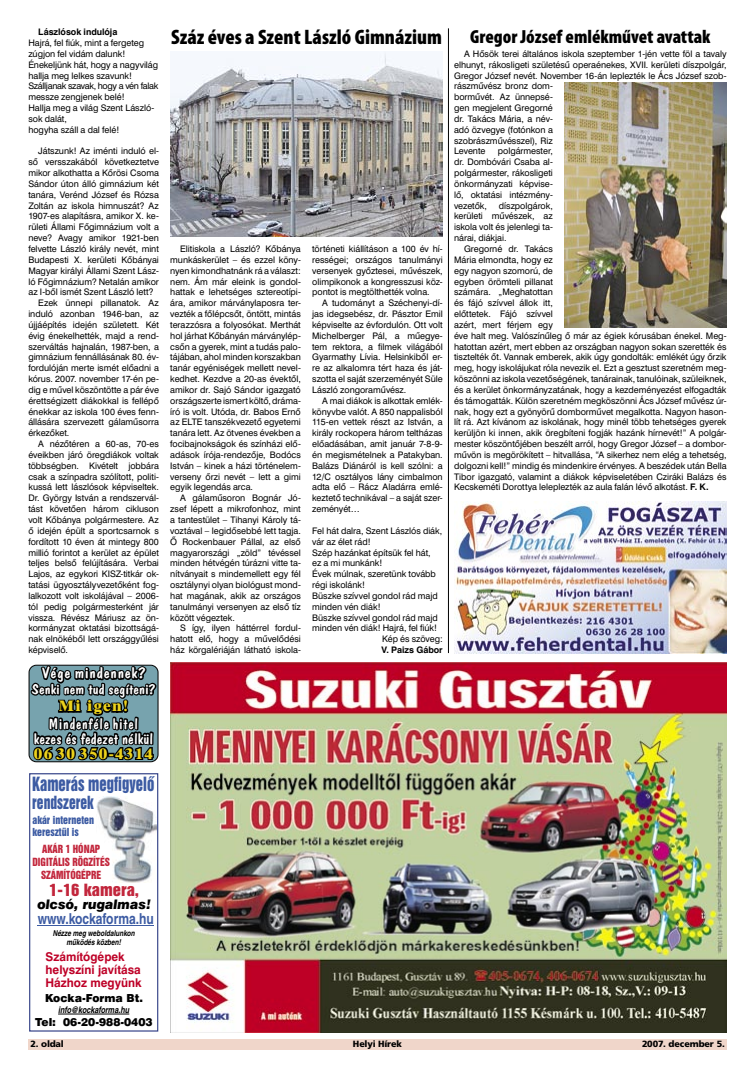
<style>
.page{position:relative;width:755px;height:1078px;background:#fff}
.page>*{position:absolute;margin:0;border:0;box-sizing:border-box;transform-origin:0 0}
._18pk{font:900 condensed 21px "Myriad Pro";color:#000}
._18pk-2{font:900 condensed 19px "Myriad Pro";color:#000}
.t1{font:17.9px "H Swiss 921";color:#3c5ba3;scale:.83 1}
.t2{font:16.5px "H Swiss 921";color:#3c5ba3;scale:.83 1}
.t3{font:15.6px "Dom Casual PFL";letter-spacing:.035em;color:#fff;scale:1.14 1}
.t4{font:15.4px/15.2px "Dom Casual PFL";color:#fff;scale:1.08 1}
.t5{font:15.4px/17.3px "Dom Casual PFL";letter-spacing:.045em;color:#fff;text-align:center}
.t6{font:15.4px "H Swiss 921";color:#c2263c;scale:1.09 1}
.t7{font:15.1px "H Helvetica Narrow Bold";color:#3c5ba3}
.t8{font:14.4px "Dom Casual PFL";color:#fff;scale:1.14 1}
.t9{font:italic 900 13.2px "H Swiss 721";color:#000}
.t10{font:700 12.1px/13px "H Swiss 721";color:#be0027}
.t11{font:900 11.1px/23.7px "H Swiss 721";color:#000;text-align:center}
.t12{font:10.3px/12.8px "H Swiss 921";color:#c2263c;text-align:center;scale:.95 1}
.t13{font:10.1px/11.9px "H Swiss 921";color:#3c5ba3}
.t14{font:italic 9.1px "H Helvetica Narrow Bold";color:#000}
.Body_Text{font:9px/10.8px "Swiss 721 PFL";letter-spacing:-.005em;color:#000;text-align:justify}
.Body_Text-2{font:9px "Frutiger Blk PFL";color:#000}
.Body_Text-3{font:700 9px "Swiss 721 PFL";letter-spacing:-.005em;color:#000}
.t15{font:italic 8.1px/9.6px "H Helvetica Narrow Bold";color:#000;text-align:center}
.s1{font-family:"Dutch 801 X.PFL";font-weight:700;color:#ecd21c}
.s2{font-weight:700}
</style>
<div class="page">
<div style="left:28px;top:1038px;width:698px;height:11px;background:#f0d6ca"></div>
<img style="left:170px;top:662px;width:556px;height:370px">
<div style="left:29px;top:773px;width:129px;height:258px;border:1px solid #364489"></div>
<img style="left:96px;top:796px;width:61px;height:86px">
<hr style="left:38px;top:925px;width:116px;height:1px;background:#3c5ba3">
<hr style="left:58px;top:1013px;width:71px;height:1px;background:#000">
<svg style="left:29px;top:664px;width:128px;height:99px;background:#3d5258"></svg>
<img style="left:170px;top:51px;width:272px;height:186px">
<img style="left:564px;top:83px;width:162px;height:244px">
<img style="left:454px;top:501px;width:272px;height:152px">
<hr style="left:448px;top:28px;width:1px;height:625px;background:#000">
<p class="Body_Text-3" style="left:38px;top:27px;width:80px">Lászlósok indulója</p>
<p class="Body_Text" style="left:28px;top:37px;width:131px;text-align:left">Hajrá, fel fiúk, mint a fergeteg zúgjon fel vidám dalunk!<br>Énekeljünk hát, hogy a nagyvilág hallja meg lelkes szavunk!<br>Szálljanak szavak, hogy a vén falak messze zengjenek belé!<br>Hallja meg a világ Szent László&shy;sok dalát,<br>hogyha száll a dal felé!</p>
<p class="Body_Text" style="left:28px;top:146px;width:132px;text-indent:10px">Játszunk! Az iménti induló el&shy;ső versszakából következtetve mikor alkothatta a Kőrösi Csoma Sándor úton álló gimnázium két tanára, Verénd József és Rózsa Zoltán az iskola himnuszát? Az 1907-es alapításra, amikor X. ke&shy;rületi Állami Főgimnázium volt a neve? Avagy amikor 1921-ben felvette László király nevét, mint Budapesti X. kerületi Kőbányai Magyar királyi Állami Szent Lász&shy;ló Főgimnázium? Netalán amikor az I-ből ismét Szent László lett?</p>
<p class="Body_Text" style="left:28px;top:297px;width:132px;text-indent:10px">Ezek ünnepi pillanatok. Az induló azonban 1946-ban, az újjáépítés idején született. Két évig énekelhették, majd a rend&shy;szerváltás hajnalán, 1987-ben, a gimnázium fennállásának 80. év&shy;fordulóján merte ismét előadni a kórus. 2007. november 17-én pe&shy;dig e művel köszöntötte a pár éve érettségizett diákokkal is fellépő énekkar az iskola 100 éves fenn&shy;állására szervezett gálaműsorra érkezőket.</p>
<p class="Body_Text" style="left:28px;top:438px;width:132px;text-indent:10px">A nézőtéren a 60-as, 70-es éveikben járó öregdiákok voltak többségben. Kivételt jobbára csak a színpadra szólított, politi&shy;kussá lett lászlósok képviseltek.<br>Dr. György István a rendszervál&shy;tást követően három cikluson volt Kőbánya polgármestere. Az ő idején épült a sportcsarnok s fordított 10 éven át mintegy 800 millió forintot a kerület az épület teljes belső felújítására. Verbai Lajos, az egykori KISZ-titkár ok&shy;tatási ügyosztályvezetőként fog&shy;lalkozott volt iskolájával – 2006- tól pedig polgármesterként jár vissza. Révész Máriusz az ön&shy;kormányzat oktatási bizottságá&shy;nak elnökéből lett országgyűlési képviselő.</p>
<p class="t3" style="left:42px;top:663px;width:92px">Vége mindennek?</p>
<p class="t8" style="left:32px;top:680px;width:110px">Senki nem tud segíteni?</p>
<p class="t5" style="left:49px;top:697px;width:91px"><span class="s1">Mi igen!<br></span>Mindenféle hitel</p>
<p class="t4" style="left:34px;top:730px;width:112px">kezes és fedezet nélkül<br><span class="s1">06 30 350-4314</span></p>
<p class="t1" style="left:32px;top:773px;width:148px">Kamerás megfigyelõ</p>
<p class="t2" style="left:32px;top:792px;width:75px">rendszerek</p>
<p class="t13" style="left:32px;top:813px;width:63px">akár interneten keresztül is</p>
<p class="t12" style="left:32px;top:842px;width:83px">AKÁR 1 HÓNAP<br>DIGITÁLIS RÖGZÍTÉS<br>SZÁMÍTÓGÉPRE</p>
<p class="t9" style="left:37px;top:898px;width:115px">olcsó, rugalmas!</p>
<p class="t10" style="left:46px;top:950px;width:97px">Számítógépek helyszíni javítása<br>Házhoz megyünk</p>
<p class="t6" style="left:49px;top:880px;width:84px">1-16 kamera,</p>
<p class="t7" style="left:38px;top:909px;width:118px">www.kockaforma.hu</p>
<p class="t15" style="left:53px;top:927px;width:83px">Nézze meg weboldalunkon mûködés közben!</p>
<p class="t11" style="left:35px;top:986px;width:119px">Kocka-Forma Bt.<br>Tel: 06-20-988-0403</p>
<p class="t14" style="left:58px;top:1003px;width:73px">info@kockaforma.hu</p>
<p class="_18pk" style="left:171px;top:25px;width:272px">Száz éves a Szent László Gimnázium</p>
<p class="Body_Text" style="left:170px;top:243px;width:132px;text-indent:10px">Elitiskola a László? Kőbánya munkáskerület – és ezzel köny&shy;nyen kimondhatnánk rá a választ: nem. Ám már eleink is gondol&shy;hattak e lehetséges sztereotípi&shy;ára, amikor márványlaposra ter&shy;vezték a főlépcsőt, öntött, mintás terazzósra a folyosókat. Merthát hol járhat Kőbányán márványlép&shy;csőn a gyerek, mint a tudás palo&shy;tájában, ahol minden korszakban tanár egyéniségek mellett nevel&shy;kedhet. Kezdve a 20-as évektől, amikor dr. Sajó Sándor igazgató országszerte ismert költő, dráma&shy;író is volt. Utóda, dr. Babos Ernő az ELTE tanszékvezető egyetemi tanára lett. Az ötvenes években a focibajnokságok és színházi elő&shy;adások írója-rendezője, Bodócs István – kinek a házi történelem&shy;verseny őrzi nevét – lett a gimi egyik legendás arca.</p>
<p class="Body_Text" style="left:170px;top:492px;width:132px;text-indent:10px">A gálaműsoron Bognár Jó&shy;zsef lépett a mikrofonhoz, mint a tantestület – Tihanyi Károly tá&shy;voztával – legidősebbé lett tagja.<br>Ő Rockenbauer Pállal, az első magyarországi „zöld” tévéssel minden hétvégén túrázni vitte ta&shy;nítványait s mindemellett egy fél osztálynyi olyan biológust mond&shy;hat magának, akik az országos tanulmányi versenyen az első tíz között végeztek.</p>
<p class="Body_Text" style="left:170px;top:622px;width:132px;text-indent:10px">S így, ilyen háttérrel fordul&shy;hatott elő, hogy a művelődési ház körgalériáján látható iskola-</p>
<p class="Body_Text" style="left:312px;top:243px;width:132px">történeti kiállításon a 100 év hí&shy;rességei; országos tanulmányi versenyek győztesei, művészek, olimpikonok a kongresszusi köz&shy;pontot is megtölthették volna.</p>
<p class="Body_Text" style="left:312px;top:297px;width:132px;text-indent:10px">A tudományt a Széchenyi-dí&shy;jas idegsebész, dr. Pásztor Emil képviselte az évfordulón. Ott volt Michelberger Pál, a műegye&shy;tem rektora, a filmek világából Gyarmathy Lívia. Helsinkiből er&shy;re az alkalomra tért haza és ját&shy;szotta el saját szerzeményét Süle László zongoraművész.</p>
<p class="Body_Text" style="left:312px;top:395px;width:132px;text-indent:10px">A mai diákok is alkottak emlék&shy;könyvbe valót. A 850 nappalisból 115-en vettek részt az István, a király rockopera három teltházas előadásában, amit január 7-8-9- én megismételnek a Patakyban.<br>Balázs Diánáról is kell szólni: a 12/C osztályos lány cimbalmon adta elő – Rácz Aladárra emlé&shy;keztető technikával – a saját szer&shy;zeményét…</p>
<p class="Body_Text" style="left:312px;top:525px;width:131px;text-align:left">Fel hát dalra, Szent Lászlós diák, vár az élet rád!<br>Szép hazánkat építsük fel hát,<br>ez a mi munkánk!<br>Évek múlnak, szeretünk tovább régi iskolánk!<br>Büszke szívvel gondol rád majd minden vén diák!<br>Büszke szívvel gondol rád majd minden vén diák! Hajrá, fel fiúk!</p>
<p class="Body_Text" style="left:382px;top:633px;width:62px">Kép és szöveg:</p>
<p class="Body_Text-3" style="left:381px;top:644px;width:63px">V. Paizs Gábor</p>
<p class="_18pk-2" style="left:470px;top:26px;width:242px">Gregor József emlékművet avattak</p>
<p class="Body_Text" style="left:454px;top:48px;width:274px;text-align:left;text-indent:10px">A Hősök terei általános iskola szeptember 1-jén vette föl a tavaly elhunyt, rákosligeti születésű operaénekes, XVII. kerületi díszpolgár, Gregor József nevét. November 16-án leplezték le Ács József szob&shy;rászművész bronz dom-<br>borművét. Az ünnepsé-<br>gen megjelent Gregorné<br>dr. Takács Mária, a név-<br>adó özvegye (fotónkon a<br>szobrászművésszel), Riz<br>Levente</p>
<p class="Body_Text" style="left:454px;top:146px;width:100px;text-indent:44px">polgármester, dr. Dombóvári Csaba al&shy;polgármester, rákosligeti önkormányzati képvise&shy;lő, oktatási intézmény&shy;vezetők,</p>
<p class="Body_Text" style="left:454px;top:200px;width:100px;text-indent:45px">díszpolgárok, kerületi művészek, az iskola volt és jelenlegi ta&shy;nárai, diákjai.</p>
<p class="Body_Text" style="left:454px;top:243px;width:274px;text-align:left;text-indent:10px">Gregorné dr. Takács<br>Mária elmondta, hogy ez<br>egy nagyon szomorú, de<br>egyben örömteli pillanat<br>számára. „Meghatottan<br>és fájó szívvel állok itt,<br>előttetek. Fájó szívvel<br>azért, mert férjem egy<br>éve halt meg. Valószínűleg ő már az égiek kórusában énekel. Meg&shy;hatottan azért, mert ebben az országban nagyon sokan szerették és tisztelték őt. Vannak emberek, akik úgy gondolták: emlékét úgy őrzik meg, hogy iskolájukat róla nevezik el. Ezt a gesztust szeretném meg&shy;köszönni az iskola vezetőségének, tanárainak, tanulóinak, szüleiknek, és a kerület önkormányzatának, hogy a kezdeményezést elfogadták és támogatták. Külön szeretném megköszönni Ács József művész úr&shy;nak, hogy ezt a gyönyörű domborművet megalkotta. Nagyon hason&shy;lít rá. Azt kívánom az iskolának, hogy minél több tehetséges gyerek kerüljön ki innen, akik öregbíteni fogják hazánk hírnevét!” A polgár&shy;mester köszöntőjében beszélt arról, hogy Gregor József – a dombor&shy;művön is megörökített – hitvallása, “A sikerhez nem elég a tehetség, dolgozni kell!” mindig és mindenkire érvényes. A beszédek után Bella Tibor igazgató, valamint a diákok képviseletében Cziráki Balázs és Kecskeméti Dorottya leleplezték az aula falán lévő alkotást. <span class="s2">F. K.</span></p>
<p class="Body_Text-2" style="left:30px;top:1038px;width:35px">2. oldal</p>
<p class="Body_Text-2" style="left:352px;top:1038px;width:51px">Helyi Hírek</p>
<p class="Body_Text-2" style="left:641px;top:1038px;width:84px">2007. december 5.</p>
</div>
